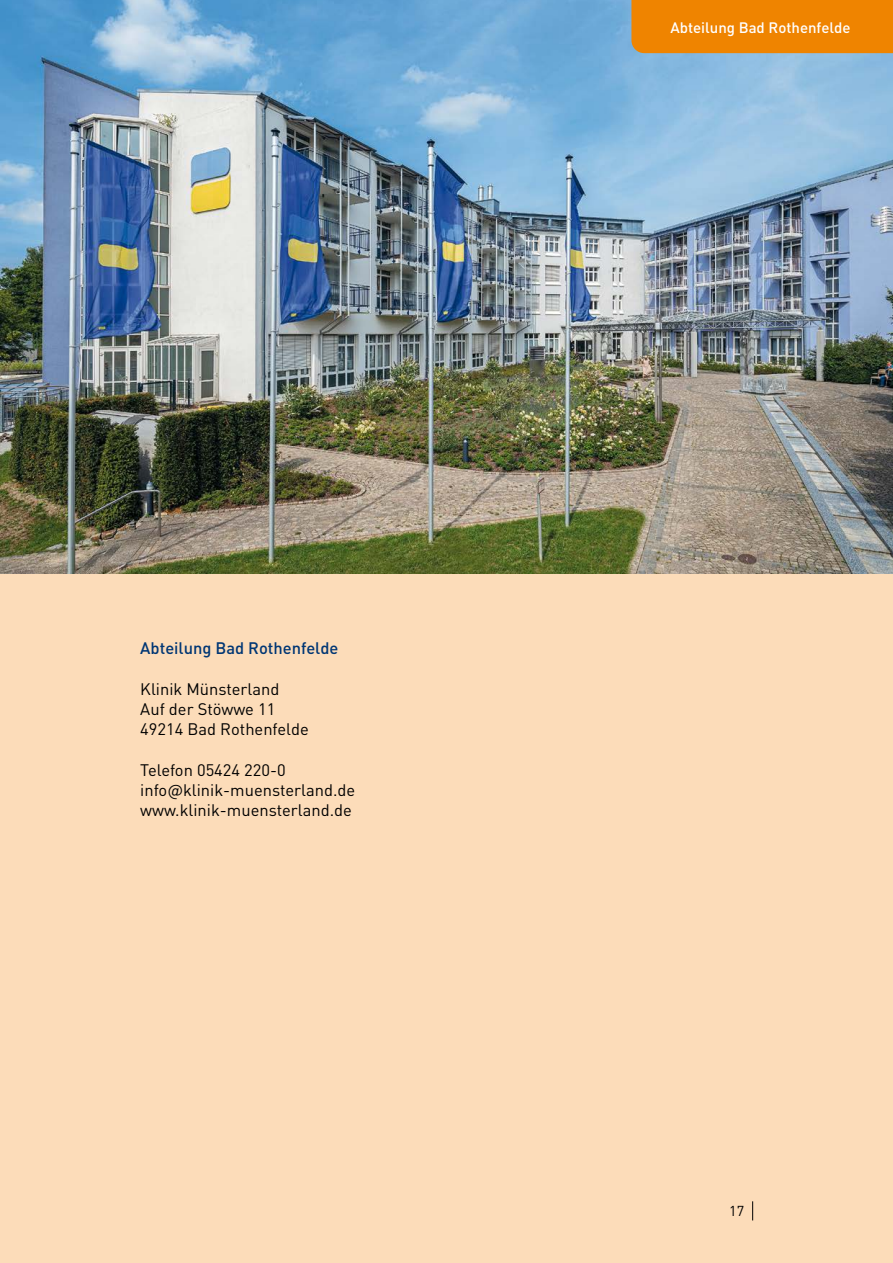
<style>
.page{position:relative;width:893px;height:1263px;background:#fff}
.page>*{position:absolute;margin:0;border:0;box-sizing:border-box;transform-origin:0 0}
.P_Fließtext{font:16.5px "DIN Pro DR Vp";color:#000}
.H1_Überschrift_Titel_Abteilung{font:500 16.5px "DIN Pro DR Vp";color:#003674}
.t1{font:500 15px "DIN Pro DR Vp";color:#fff}
.t2{font:14.25px "DIN Pro DR Vp";color:#000}
</style>
<div class="page">
<div style="left:0;top:573px;width:893px;height:690px;background:#fcdcb9"></div>
<img style="left:0;top:0;width:893px;height:573px">
<svg style="left:752px;top:1201px;width:1px;height:19px"></svg>
<div style="left:631px;top:0;width:262px;height:53px;background:#ef8400"></div>
<p class="H1_Überschrift_Titel_Abteilung" style="left:140px;top:637px;width:200px">Abteilung Bad Rothenfelde</p>
<p class="P_Fließtext" style="left:140px;top:678px;width:141px">Klinik Münsterland</p>
<p class="P_Fließtext" style="left:140px;top:698px;width:137px">Auf der Stöwwe 11</p>
<p class="P_Fließtext" style="left:140px;top:719px;width:170px">49214 Bad Rothenfelde</p>
<p class="P_Fließtext" style="left:140px;top:759px;width:147px">Telefon 05424 220-0</p>
<p class="P_Fließtext" style="left:140px;top:779px;width:216px">info@klinik-muensterland.de</p>
<p class="P_Fließtext" style="left:140px;top:800px;width:213px">www.klinik-muensterland.de</p>
<p class="t1" style="left:670px;top:18px;width:182px">Abteilung Bad Rothenfelde</p>
<p class="t2" style="left:729px;top:1202px;width:16px">17</p>
</div>
